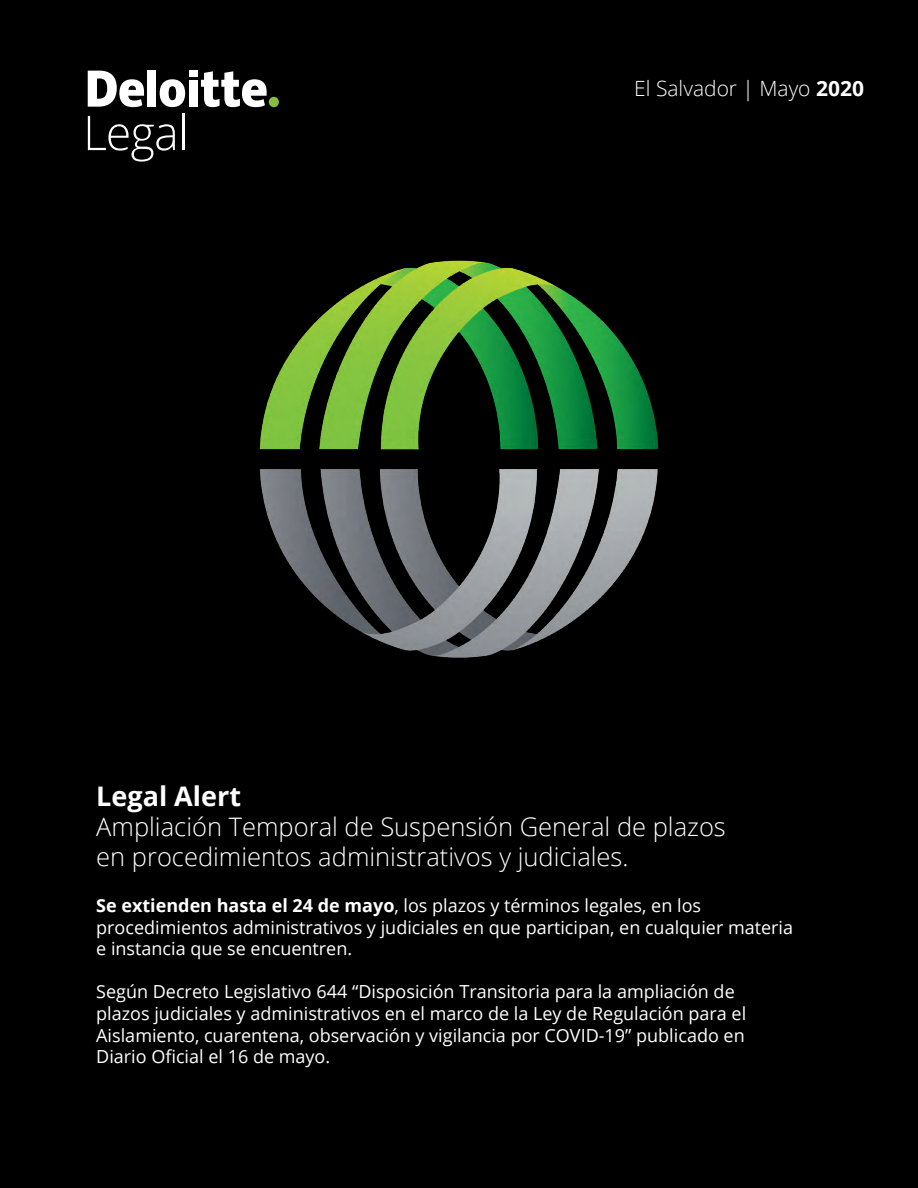
<style>
.page{position:relative;width:918px;height:1188px;background:#000}
.page>*{position:absolute;margin:0;border:0;box-sizing:border-box;transform-origin:0 0}
.t1{font:700 27px "Open Sans";color:#fff}
.t2{font:300 25.5px/30px "Open Sans";color:#fff}
.t3{font:300 21px "Open Sans";color:#fff}
.t4{font:18px/21.6px "Open Sans";color:#fff}
.s1{font-weight:700}
</style>
<div class="page">
<div style="left:269px;top:97px;width:10px;height:10px;background:#87bd40;border-radius:50%"></div>
<div style="left:147px;top:70px;width:9px;height:37px;background:#fff"></div>
<svg style="left:160px;top:79px;width:25px;height:28px"></svg>
<div style="left:189px;top:80px;width:8px;height:27px;background:#fff"></div>
<div style="left:189px;top:70px;width:8px;height:7px;background:#fff"></div>
<svg style="left:201px;top:71px;width:66px;height:36px"></svg>
<svg style="left:88px;top:71px;width:56px;height:36px"></svg>
<svg style="left:88px;top:116px;width:87px;height:46px;background:#2a2a2a"></svg>
<hr style="left:182px;top:114px;width:2px;height:36px;background:#fff">
<img style="left:255px;top:255px;width:408px;height:408px">
<p class="t3" style="left:634px;top:74px;width:231px">El Salvador | Mayo <span class="s1">2020</span></p>
<h1 class="t1" style="left:96px;top:777px;width:146px">Legal Alert</h1>
<h2 class="t2" style="left:96px;top:811px;width:631px">Ampliación Temporal de Suspensión General de plazos en procedimientos administrativos y judiciales.</h2>
<p class="t4" style="left:96px;top:894px;width:698px"><span class="s1">Se extienden hasta el 24 de mayo</span>, los plazos y términos legales, en los procedimientos administrativos y judiciales en que participan, en cualquier materia e instancia que se encuentren.</p>
<p class="t4" style="left:96px;top:981px;width:652px">Según Decreto Legislativo 644 “Disposición Transitoria para la ampliación de plazos judiciales y administrativos en el marco de la Ley de Regulación para el Aislamiento, cuarentena, observación y vigilancia por COVID-19” publicado en Diario Oficial el 16 de mayo.</p>
</div>
